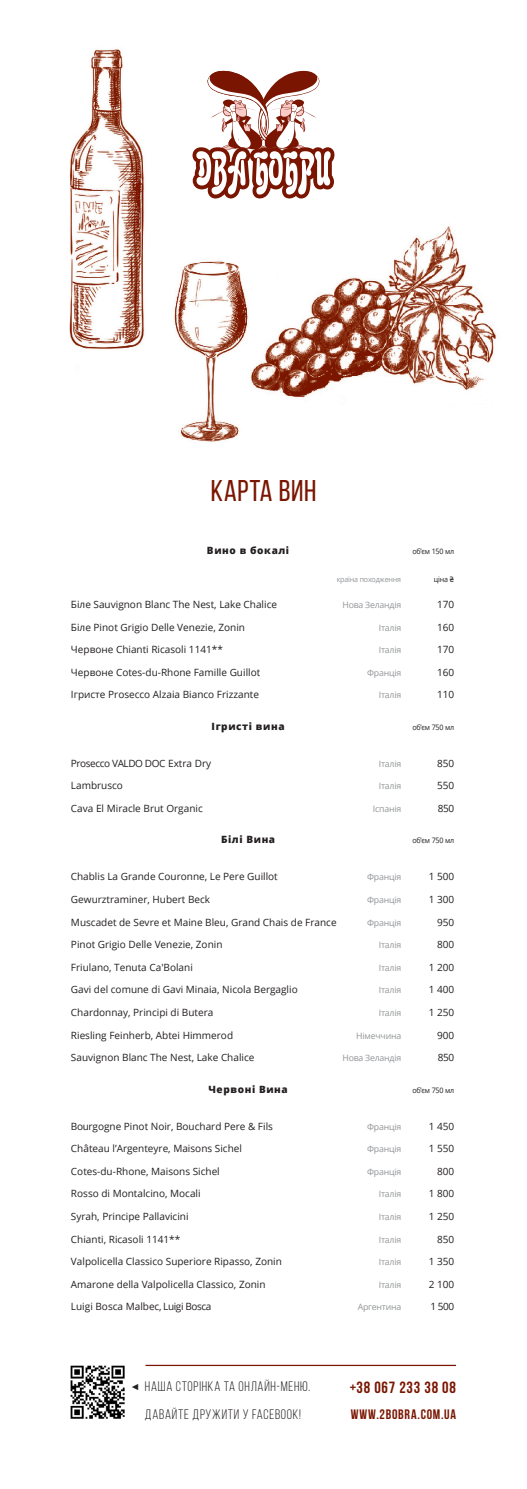
<style>
.page{position:relative;width:527px;height:1489px;background:#fff}
.page>*{position:absolute;margin:0;border:0;box-sizing:border-box;transform-origin:0 0}
.t1{font:30px "Bebas Neue";letter-spacing:.025em;color:#791500}
.t2{font:700 16.25px "Bebas Neue";letter-spacing:.05em;color:#791500}
.t3{font:13.75px/27.2px "Bebas Neue";letter-spacing:.055em;color:#231f20;text-align:center}
.t4{font:700 13.75px "Bebas Neue";letter-spacing:.055em;color:#791500}
.t5{font:10px "Open Sans";color:#231f20}
.t6{font:800 10px "Open Sans";letter-spacing:.06em;color:#231f20}
.t7{font:10px "Open Sans";letter-spacing:-.04em;color:#231f20}
.t8{font:8.75px "Open Sans";letter-spacing:-.025em;color:#939598}
.t9{font:7.5px "Open Sans";letter-spacing:-.025em;color:#231f20;scale:.95 1}
.t10{font:7.5px "Open Sans";letter-spacing:-.025em;color:#939598;scale:.95 1}
.s1{font-family:"Helvetica Neue"}
.s2{font-family:"Arial";font-size:8.75px}
</style>
<div class="page">
<img style="left:69px;top:49px;width:176px;height:393px">
<img style="left:245px;top:226px;width:252px;height:173px">
<svg style="left:192px;top:71px;width:142px;height:129px"></svg>
<img style="left:71px;top:1365px;width:53px;height:53px">
<hr style="left:145px;top:1364px;width:310px;height:1px;background:#791500">
<h1 class="t1" style="left:210px;top:474px;width:107px">КАРТА ВИН</h1>
<p class="t6" style="left:207px;top:542px;width:84px">Вино в бокалі</p>
<p class="t9" style="left:412px;top:546px;width:45px">об’єм 150 мл</p>
<p class="t10" style="left:336px;top:574px;width:69px">країна походження</p>
<p class="t9" style="left:433px;top:574px;width:23px">ціна <span class="s1">₴</span></p>
<p class="t5" style="left:71px;top:597px;width:207px">Біле Sauvignon Blanc The Nest, Lake Chalice</p>
<p class="t8" style="left:342px;top:598px;width:60px">Нова Зеландія</p>
<p class="t5" style="left:436px;top:597px;width:19px">170</p>
<p class="t5" style="left:71px;top:620px;width:175px">Біле Pinot Grigio Delle Venezie, Zonin</p>
<p class="t8" style="left:378px;top:621px;width:24px">Італія</p>
<p class="t5" style="left:436px;top:620px;width:19px">160</p>
<p class="t5" style="left:71px;top:642px;width:153px">Червоне Chianti Ricasoli 1141**</p>
<p class="t8" style="left:378px;top:644px;width:24px">Італія</p>
<p class="t5" style="left:436px;top:642px;width:19px">170</p>
<p class="t5" style="left:71px;top:665px;width:191px">Червоне Cotes-du-Rhone Famille Guillot</p>
<p class="t8" style="left:367px;top:666px;width:35px">Франція</p>
<p class="t5" style="left:436px;top:665px;width:19px">160</p>
<p class="t5" style="left:71px;top:688px;width:189px">Ігристе Prosecco Alzaia Bianco Frizzante</p>
<p class="t8" style="left:378px;top:689px;width:24px">Італія</p>
<p class="t5" style="left:436px;top:688px;width:19px">110</p>
<p class="t6" style="left:211px;top:718px;width:74px">Ігристі вина</p>
<p class="t9" style="left:412px;top:722px;width:45px">об’єм 750 мл</p>
<p class="t7" style="left:71px;top:756px;width:142px">Prosecco VALDO DOC Extra Dry</p>
<p class="t8" style="left:378px;top:757px;width:24px">Італія</p>
<p class="t5" style="left:436px;top:756px;width:19px">850</p>
<p class="t5" style="left:71px;top:778px;width:53px">Lambrusco</p>
<p class="t8" style="left:378px;top:780px;width:24px">Італія</p>
<p class="t5" style="left:436px;top:778px;width:19px">550</p>
<p class="t5" style="left:71px;top:801px;width:133px">Cava El Miracle Brut Organic</p>
<p class="t8" style="left:372px;top:802px;width:30px">Іспанія</p>
<p class="t5" style="left:437px;top:801px;width:18px">850</p>
<p class="t6" style="left:221px;top:832px;width:56px">Білі Вина</p>
<p class="t9" style="left:412px;top:835px;width:45px">об’єм 750 мл</p>
<p class="t5" style="left:71px;top:869px;width:208px">Chablis La Grande Couronne, Le Pere Guillot</p>
<p class="t8" style="left:367px;top:871px;width:35px">Франція</p>
<p class="t5" style="left:428px;top:869px;width:27px">1 500</p>
<p class="t5" style="left:71px;top:892px;width:141px">Gewurztraminer, Hubert Beck</p>
<p class="t8" style="left:367px;top:893px;width:35px">Франція</p>
<p class="t5" style="left:428px;top:892px;width:27px">1 300</p>
<p class="t5" style="left:71px;top:915px;width:267px">Muscadet de Sevre et Maine Bleu, Grand Chais de France</p>
<p class="t8" style="left:367px;top:916px;width:35px">Франція</p>
<p class="t5" style="left:436px;top:915px;width:19px">950</p>
<p class="t5" style="left:71px;top:937px;width:153px">Pinot Grigio Delle Venezie, Zonin</p>
<p class="t8" style="left:378px;top:938px;width:24px">Італія</p>
<p class="t5" style="left:436px;top:937px;width:19px">800</p>
<p class="t5" style="left:71px;top:960px;width:123px">Friulano, Tenuta Ca'Bolani</p>
<p class="t8" style="left:378px;top:961px;width:24px">Італія</p>
<p class="t5" style="left:428px;top:960px;width:27px">1 200</p>
<p class="t5" style="left:71px;top:982px;width:228px">Gavi del comune di Gavi Minaia, Nicola Bergaglio</p>
<p class="t8" style="left:378px;top:984px;width:24px">Італія</p>
<p class="t5" style="left:428px;top:982px;width:27px">1 400</p>
<p class="t5" style="left:71px;top:1005px;width:144px">Chardonnay, Principi di Butera</p>
<p class="t8" style="left:378px;top:1006px;width:24px">Італія</p>
<p class="t5" style="left:428px;top:1005px;width:27px">1 250</p>
<p class="t5" style="left:71px;top:1028px;width:163px">Riesling Feinherb, Abtei Himmerod</p>
<p class="t8" style="left:356px;top:1029px;width:46px">Німеччина</p>
<p class="t5" style="left:436px;top:1028px;width:19px">900</p>
<p class="t5" style="left:71px;top:1050px;width:185px">Sauvignon Blanc The Nest, Lake Chalice</p>
<p class="t8" style="left:342px;top:1051px;width:60px">Нова Зеландія</p>
<p class="t5" style="left:437px;top:1050px;width:18px">850</p>
<p class="t6" style="left:208px;top:1081px;width:81px">Червоні Вина</p>
<p class="t9" style="left:412px;top:1084px;width:45px">об’єм 750 мл</p>
<p class="t5" style="left:71px;top:1118px;width:203px">Bourgogne Pinot Noir, Bouchard Pere &amp; Fils</p>
<p class="t8" style="left:367px;top:1120px;width:35px">Франція</p>
<p class="t5" style="left:428px;top:1118px;width:27px">1 450</p>
<p class="t5" style="left:71px;top:1141px;width:172px">Château l’Argenteyre, Maisons Sichel</p>
<p class="t8" style="left:367px;top:1142px;width:35px">Франція</p>
<p class="t5" style="left:428px;top:1141px;width:27px">1 550</p>
<p class="t5" style="left:71px;top:1164px;width:150px">Cotes-du-Rhone, Maisons Sichel</p>
<p class="t8" style="left:367px;top:1165px;width:35px">Франція</p>
<p class="t5" style="left:436px;top:1164px;width:19px">800</p>
<p class="t5" style="left:71px;top:1186px;width:131px">Rosso di Montalcino, Mocali</p>
<p class="t8" style="left:378px;top:1188px;width:24px">Італія</p>
<p class="t5" style="left:428px;top:1186px;width:27px">1 800</p>
<p class="t5" style="left:71px;top:1209px;width:119px">Syrah, Principe Pallavicini</p>
<p class="t8" style="left:378px;top:1210px;width:24px">Італія</p>
<p class="t5" style="left:428px;top:1209px;width:27px">1 250</p>
<p class="t5" style="left:71px;top:1231px;width:111px">Chianti, Ricasoli 1141**</p>
<p class="t8" style="left:378px;top:1233px;width:24px">Італія</p>
<p class="t5" style="left:436px;top:1231px;width:19px">850</p>
<p class="t5" style="left:71px;top:1254px;width:212px">Valpolicella Classico Superiore Ripassо, Zonin</p>
<p class="t8" style="left:378px;top:1255px;width:24px">Італія</p>
<p class="t5" style="left:428px;top:1254px;width:27px">1 350</p>
<p class="t5" style="left:71px;top:1277px;width:196px">Amarone della Valpolicella Classico, Zonin</p>
<p class="t8" style="left:378px;top:1278px;width:24px">Італія</p>
<p class="t5" style="left:428px;top:1277px;width:27px">2 100</p>
<p class="t5" style="left:71px;top:1299px;width:142px">Luigi Bosca Malbec, Luigi Bosca</p>
<p class="t8" style="left:357px;top:1301px;width:45px">Аргентина</p>
<p class="t5" style="left:430px;top:1299px;width:25px">1 500</p>
<h3 class="t3" style="left:131px;top:1372px;width:181px"><span class="s2">◄</span> НАША СТОРIНКА ТА ОНЛАЙН-МЕНЮ.<br>ДАВАЙТЕ ДРУЖИТИ У FACEBOOK!</h3>
<h2 class="t2" style="left:349px;top:1377px;width:108px">+38 067 233 38 08</h2>
<h3 class="t4" style="left:350px;top:1406px;width:107px">WWW.2BOBRA.COM.UA</h3>
</div>
